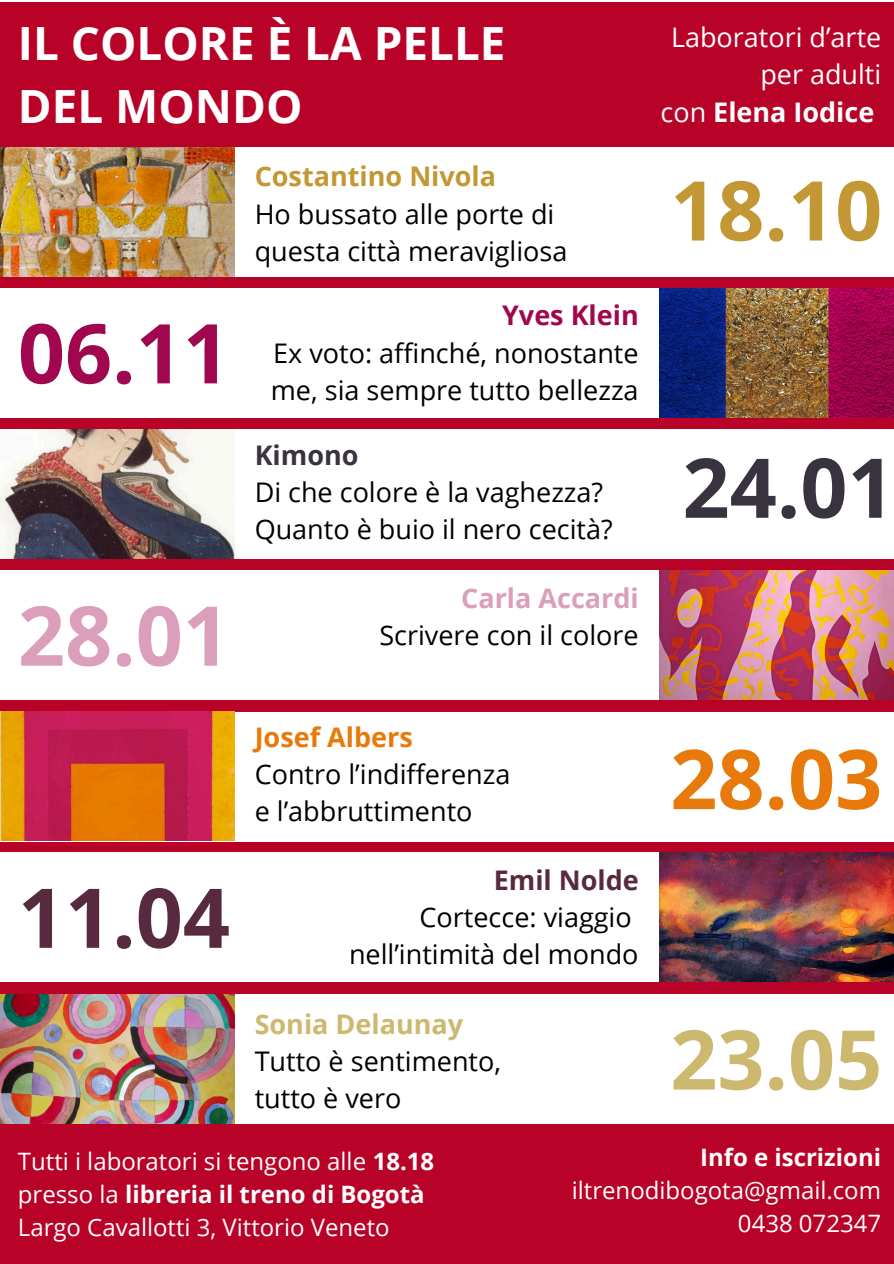
<style>
.page{position:relative;width:894px;height:1264px;background:#fff}
.page>*{position:absolute;margin:0;border:0;box-sizing:border-box;transform-origin:0 0}
.t1{font:700 82.5px "Open Sans";color:#c39734}
.t2{font:700 82.5px "Open Sans";color:#393340}
.t3{font:700 82.5px "Open Sans";color:#e77a0a}
.t4{font:700 82.5px "Open Sans";color:#ccb86f}
.t5{font:700 82.5px "Open Sans";color:#db9ebb}
.t6{font:700 82.5px "Open Sans";color:#582a40}
.t7{font:700 82.5px "Open Sans";color:#a0074e}
.t8{font:700 45.75px/63.4px "Open Sans";color:#fff}
.t9{font:27px/37.2px "Open Sans";color:#000}
.t10{font:27px/37.2px "Open Sans";color:#fff;text-align:right}
.t11{font:24px "Open Sans";color:#fff}
.t12{font:700 24px "Open Sans";color:#fff}
.s1{font-weight:700}
.s2{font-weight:700;color:#c39734}
.s3{font-weight:700;color:#a0074e}
.s4{font-weight:700;color:#393340}
.s5{font-weight:700;color:#db9ebb}
.s6{font-weight:700;color:#e77a0a}
.s7{font-weight:700;color:#582a40}
.s8{font-weight:700;color:#ccb86f}
.s9{font-weight:400}
</style>
<div class="page">
<div style="left:0;top:0;width:893px;height:1263px;background:#b90228"></div>
<div style="left:0;top:993px;width:893px;height:130px;background:#fff"></div>
<div style="left:0;top:852px;width:893px;height:130px;background:#fff"></div>
<div style="left:0;top:711px;width:893px;height:130px;background:#fff"></div>
<div style="left:0;top:570px;width:893px;height:130px;background:#fff"></div>
<div style="left:0;top:429px;width:893px;height:130px;background:#fff"></div>
<div style="left:0;top:288px;width:893px;height:130px;background:#fff"></div>
<div style="left:0;top:147px;width:893px;height:130px;background:#fff"></div>
<div style="left:0;top:0;width:893px;height:136px;background:linear-gradient(to right,#b90228,#b90228)"></div>
<img style="left:0;top:147px;width:234px;height:129px">
<img style="left:659px;top:288px;width:234px;height:129px">
<img style="left:0;top:429px;width:234px;height:129px">
<img style="left:659px;top:570px;width:234px;height:129px">
<img style="left:0;top:711px;width:234px;height:130px">
<img style="left:659px;top:852px;width:234px;height:129px">
<img style="left:0;top:994px;width:234px;height:129px">
<div style="left:0;top:3px;width:893px;height:144px;background:#b90228"></div>
<p class="t8" style="left:18px;top:10px;width:489px">IL COLORE È LA PELLE<br>DEL MONDO</p>
<p class="t10" style="left:660px;top:18px;width:222px">Laboratori d’arte per adulti<br>con <span class="s1">Elena Iodice</span></p>
<p class="t7" style="left:18px;top:295px;width:213px">06.11</p>
<h1 class="t5" style="left:18px;top:577px;width:213px">28.01</h1>
<h3 class="t6" style="left:18px;top:859px;width:213px">11.04</h3>
<p class="t9" style="left:255px;top:157px;width:314px"><span class="s2">Costantino Nivola<br></span>Ho bussato alle porte di questa città meravigliosa</p>
<h3 class="t9" style="left:271px;top:296px;width:369px;text-align:justify;text-indent:231px"><span class="s3">Yves Klein </span>Ex voto: affinché, nonostante me, sia sempre tutto bellezza</h3>
<h3 class="t9" style="left:255px;top:435px;width:359px"><span class="s4">Kimono<br></span>Di che colore è la vaghezza?<br>Quanto è buio il nero cecità?</h3>
<p class="t9" style="left:379px;top:579px;width:261px;text-align:right"><span class="s5">Carla Accardi<br></span>Scrivere con il colore</p>
<h1 class="t9" style="left:255px;top:718px;width:257px"><span class="s6">Josef Albers<br></span>Contro l’indifferenza e l’abbruttimento</h1>
<p class="t9" style="left:349px;top:860px;width:291px;text-align:right"><span class="s7">Emil Nolde<br></span>Cortecce: viaggio nell’intimità del mondo</p>
<h1 class="t9" style="left:255px;top:1004px;width:248px"><span class="s8">Sonia Delaunay<br></span>Tutto è sentimento, tutto è vero</h1>
<p class="t1" style="left:670px;top:152px;width:213px">18.10</p>
<p class="t2" style="left:682px;top:429px;width:213px">24.01</p>
<h3 class="t3" style="left:670px;top:721px;width:213px">28.03</h3>
<h1 class="t4" style="left:670px;top:1001px;width:213px">23.05</h1>
<p class="t11" style="left:18px;top:1144px;width:417px">Tutti i laboratori si tengono alle <span class="s1">18.18</span></p>
<p class="t12" style="left:18px;top:1177px;width:408px"><span class="s9">presso la</span> libreria il treno di Bogotà</p>
<p class="t11" style="left:18px;top:1209px;width:373px">Largo Cavallotti 3, Vittorio Veneto</p>
<h3 class="t12" style="left:700px;top:1140px;width:182px">Info e iscrizioni</h3>
<h1 class="t11" style="left:571px;top:1173px;width:310px">iltrenodibogota@gmail.com</h1>
<p class="t11" style="left:737px;top:1206px;width:145px">0438 072347</p>
</div>
